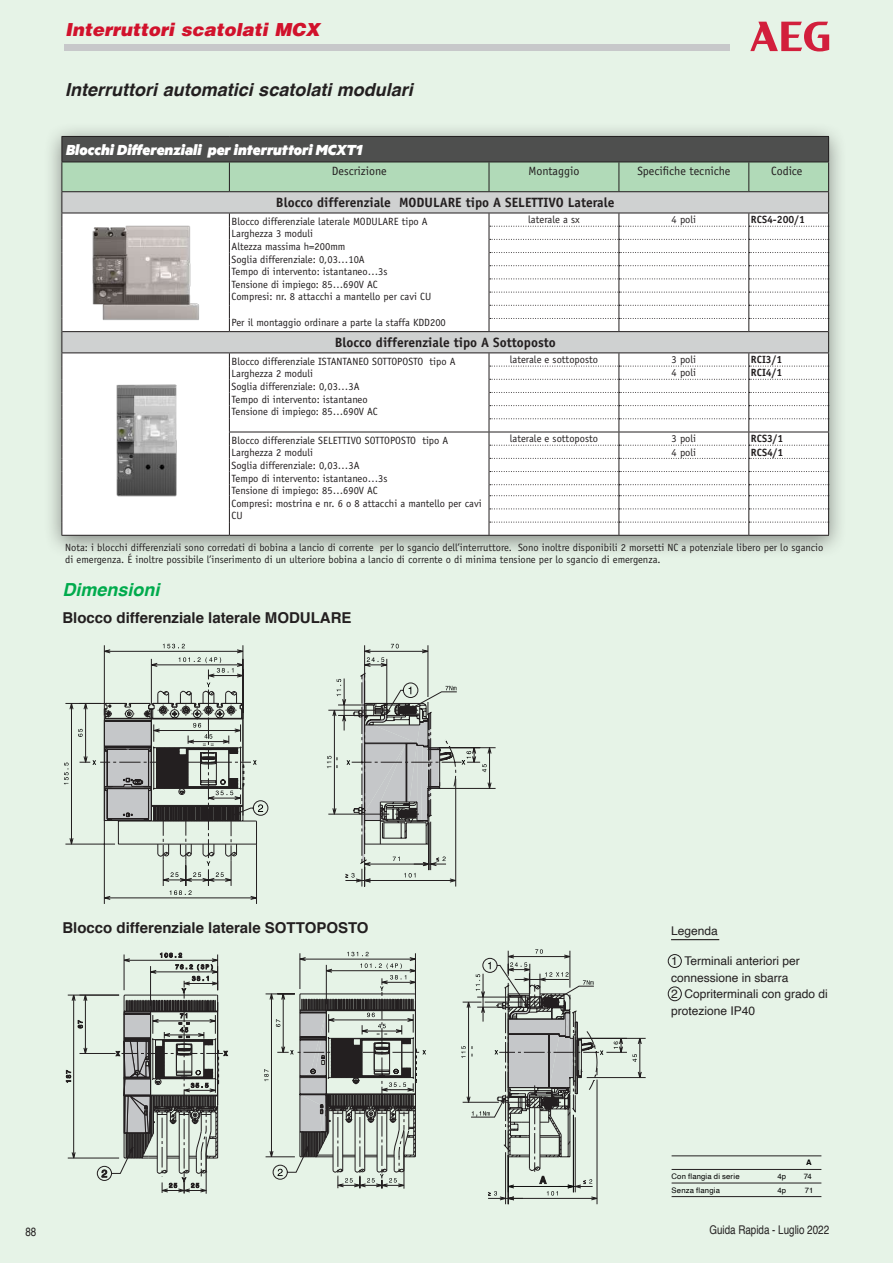
<style>
.page{position:relative;width:893px;height:1263px;background:#e6f3e7}
.page>*{position:absolute;margin:0;border:0;box-sizing:border-box;transform-origin:0 0}
.t1{font:italic 700 18px "Helvetica";color:#231f20}
.t2{font:italic 900 18px "Helvetica";color:#d1122c}
.t3{font:italic 700 18px "Helvetica";color:#00ab4d}
.t4{font:italic 900 16.5px "Metric";color:#fff}
.t5{font:700 15px "Helvetica";color:#231f20}
.t6{font:700 13.5px "Officina Sans";color:#231f20}
.t7{font:12px/16.5px "Helvetica";color:#231f20}
.t8{font:12px "Officina Sans Std";color:#231f20}
.t9{font:condensed 12px "Helvetica";color:#231f20}
.t10{font:10.5px/12.6px "Officina Sans Std";color:#231f20}
.t11{font:700 10.5px "Officina Sans";color:#231f20}
.t12{font:7.65px "Helvetica";letter-spacing:.02em;color:#000}
.t13{font:700 7.65px "Helvetica";color:#000}
</style>
<div class="page">
<div style="left:64px;top:45px;width:665px;height:6px;background:#c7c8ca"></div>
<svg style="left:750px;top:22px;width:79px;height:29px"></svg>
<div style="left:42px;top:122px;width:806px;height:437px;background:#231f20;opacity:.5"></div>
<hr style="left:62px;top:136px;width:167px;height:1px;background:#231f20">
<hr style="left:229px;top:136px;width:260px;height:1px;background:#231f20">
<hr style="left:489px;top:136px;width:130px;height:1px;background:#231f20">
<hr style="left:619px;top:136px;width:130px;height:1px;background:#231f20">
<hr style="left:749px;top:136px;width:80px;height:1px;background:#231f20">
<hr style="left:229px;top:535px;width:260px;height:1px;background:#231f20">
<hr style="left:489px;top:535px;width:130px;height:1px;background:#231f20">
<hr style="left:619px;top:535px;width:130px;height:1px;background:#231f20">
<hr style="left:749px;top:535px;width:80px;height:1px;background:#231f20">
<hr style="left:62px;top:535px;width:167px;height:1px;background:#231f20">
<svg style="left:62px;top:137px;width:767px;height:398px;background:#e0e4e1"></svg>
<img style="left:77px;top:226px;width:134px;height:94px">
<img style="left:76px;top:383px;width:142px;height:113px">
<svg style="left:632px;top:1037px;width:10px;height:41px"></svg>
<svg style="left:614px;top:1037px;width:9px;height:16px"></svg>
<svg style="left:461px;top:949px;width:142px;height:251px"></svg>
<svg style="left:264px;top:951px;width:162px;height:237px"></svg>
<hr style="left:672px;top:1183px;width:149px;height:1px;background:#231f20">
<hr style="left:672px;top:1155px;width:149px;height:1px;background:#231f20">
<hr style="left:672px;top:1169px;width:149px;height:1px;background:#231f20">
<hr style="left:672px;top:1196px;width:149px;height:1px;background:#231f20">
<hr style="left:79px;top:1053px;width:37px;height:1px;background:#231f20">
<hr style="left:68px;top:1158px;width:51px;height:1px;background:#231f20">
<hr style="left:68px;top:995px;width:51px;height:1px;background:#231f20">
<svg style="left:66px;top:994px;width:21px;height:165px"></svg>
<svg style="left:97px;top:952px;width:131px;height:242px"></svg>
<div style="left:668px;top:954px;width:13px;height:14px;border:1px solid #231f20;border-radius:50%"></div>
<div style="left:668px;top:987px;width:13px;height:14px;border:1px solid #231f20;border-radius:50%"></div>
<hr style="left:671px;top:939px;width:48px;height:1px;background:#231f20">
<hr style="left:256px;top:844px;width:1px;height:60px;background:#231f20">
<hr style="left:104px;top:820px;width:1px;height:84px;background:#231f20">
<hr style="left:386px;top:659px;width:1px;height:53px;background:#231f20">
<hr style="left:439px;top:747px;width:57px;height:1px;background:#231f20">
<hr style="left:439px;top:788px;width:57px;height:1px;background:#231f20">
<hr style="left:428px;top:645px;width:1px;height:52px;background:#231f20">
<hr style="left:364px;top:645px;width:1px;height:74px;background:#231f20">
<svg style="left:64px;top:644px;width:204px;height:256px"></svg>
<svg style="left:364px;top:643px;width:65px;height:24px"></svg>
<svg style="left:327px;top:673px;width:164px;height:213px"></svg>
<h1 class="t2" style="left:65px;top:17px;width:256px">Interruttori scatolati MCX</h1>
<h1 class="t1" style="left:65px;top:75px;width:349px">Interruttori automatici scatolati modulari</h1>
<h2 class="t4" style="left:66px;top:140px;width:298px">Blocchi Differenziali per interruttori MCXT1</h2>
<p class="t8" style="left:332px;top:164px;width:56px">Descrizione</p>
<p class="t8" style="left:529px;top:164px;width:52px">Montaggio</p>
<p class="t8" style="left:637px;top:164px;width:94px">Specifiche tecniche</p>
<p class="t8" style="left:771px;top:164px;width:33px">Codice</p>
<p class="t6" style="left:276px;top:194px;width:340px">Blocco differenziale MODULARE tipo A SELETTIVO Laterale</p>
<p class="t10" style="left:232px;top:215px;width:201px">Blocco differenziale laterale MODULARE tipo A Larghezza 3 moduli<br>Altezza massima h=200mm<br>Soglia differenziale: 0,03…10A<br>Tempo di intervento: istantaneo…3s<br>Tensione di impiego: 85…690V AC<br>Compresi: nr. 8 attacchi a mantello per cavi CU</p>
<p class="t10" style="left:232px;top:316px;width:216px">Per il montaggio ordinare a parte la staffa KDD200</p>
<p class="t10" style="left:528px;top:214px;width:53px">laterale a sx</p>
<p class="t10" style="left:672px;top:214px;width:26px">4 poli</p>
<p class="t11" style="left:751px;top:213px;width:55px">RCS4-200/1</p>
<p class="t6" style="left:335px;top:334px;width:223px">Blocco differenziale tipo A Sottoposto</p>
<p class="t10" style="left:232px;top:355px;width:226px">Blocco differenziale ISTANTANEO SOTTOPOSTO tipo A Larghezza 2 moduli<br>Soglia differenziale: 0,03…3A<br>Tempo di intervento: istantaneo<br>Tensione di impiego: 85…690V AC</p>
<p class="t10" style="left:510px;top:353px;width:90px">laterale e sottoposto</p>
<p class="t10" style="left:672px;top:353px;width:26px">3 poli</p>
<p class="t11" style="left:751px;top:353px;width:33px">RCI3/1</p>
<p class="t10" style="left:672px;top:367px;width:26px">4 poli</p>
<p class="t11" style="left:751px;top:366px;width:33px">RCI4/1</p>
<p class="t10" style="left:232px;top:434px;width:252px">Blocco differenziale SELETTIVO SOTTOPOSTO tipo A<br>Larghezza 2 moduli<br>Soglia differenziale: 0,03…3A<br>Tempo di intervento: istantaneo…3s<br>Tensione di impiego: 85…690V AC<br>Compresi: mostrina e nr. 6 o 8 attacchi a mantello per cavi<br>CU</p>
<p class="t10" style="left:510px;top:433px;width:90px">laterale e sottoposto</p>
<p class="t10" style="left:672px;top:433px;width:26px">3 poli</p>
<p class="t11" style="left:751px;top:432px;width:34px">RCS3/1</p>
<p class="t10" style="left:672px;top:446px;width:26px">4 poli</p>
<p class="t11" style="left:751px;top:445px;width:34px">RCS4/1</p>
<p class="t10" style="left:65px;top:542px;width:759px;line-height:11.4px">Nota: i blocchi differenziali sono corredati di bobina a lancio di corrente per lo sgancio dell’interruttore. Sono inoltre disponibili 2 morsetti NC a potenziale libero per lo sgancio di emergenza. É inoltre possibile l’inserimento di un ulteriore bobina a lancio di corrente o di minima tensione per lo sgancio di emergenza.</p>
<h1 class="t3" style="left:62px;top:574px;width:99px">Dimensioni</h1>
<h3 class="t5" style="left:62px;top:606px;width:291px">Blocco differenziale laterale MODULARE</h3>
<h3 class="t5" style="left:62px;top:915px;width:308px">Blocco differenziale laterale SOTTOPOSTO</h3>
<p class="t7" style="left:671px;top:923px;width:48px">Legenda</p>
<p class="t7" style="left:671px;top:953px;width:158px">1 Terminali anteriori per connessione in sbarra<br>2 Copriterminali con grado di protezione IP40</p>
<p class="t13" style="left:806px;top:1158px;width:7px">A</p>
<p class="t12" style="left:672px;top:1170px;width:70px">Con flangia di serie</p>
<p class="t12" style="left:777px;top:1170px;width:10px">4p</p>
<p class="t12" style="left:804px;top:1170px;width:10px">74</p>
<p class="t12" style="left:672px;top:1184px;width:50px">Senza flangia</p>
<p class="t12" style="left:777px;top:1184px;width:10px">4p</p>
<p class="t12" style="left:805px;top:1184px;width:10px">71</p>
<p class="t9" style="left:26px;top:1224px;width:12px">88</p>
<p class="t9" style="left:709px;top:1222px;width:121px">Guida Rapida - Luglio 2022</p>
</div>
